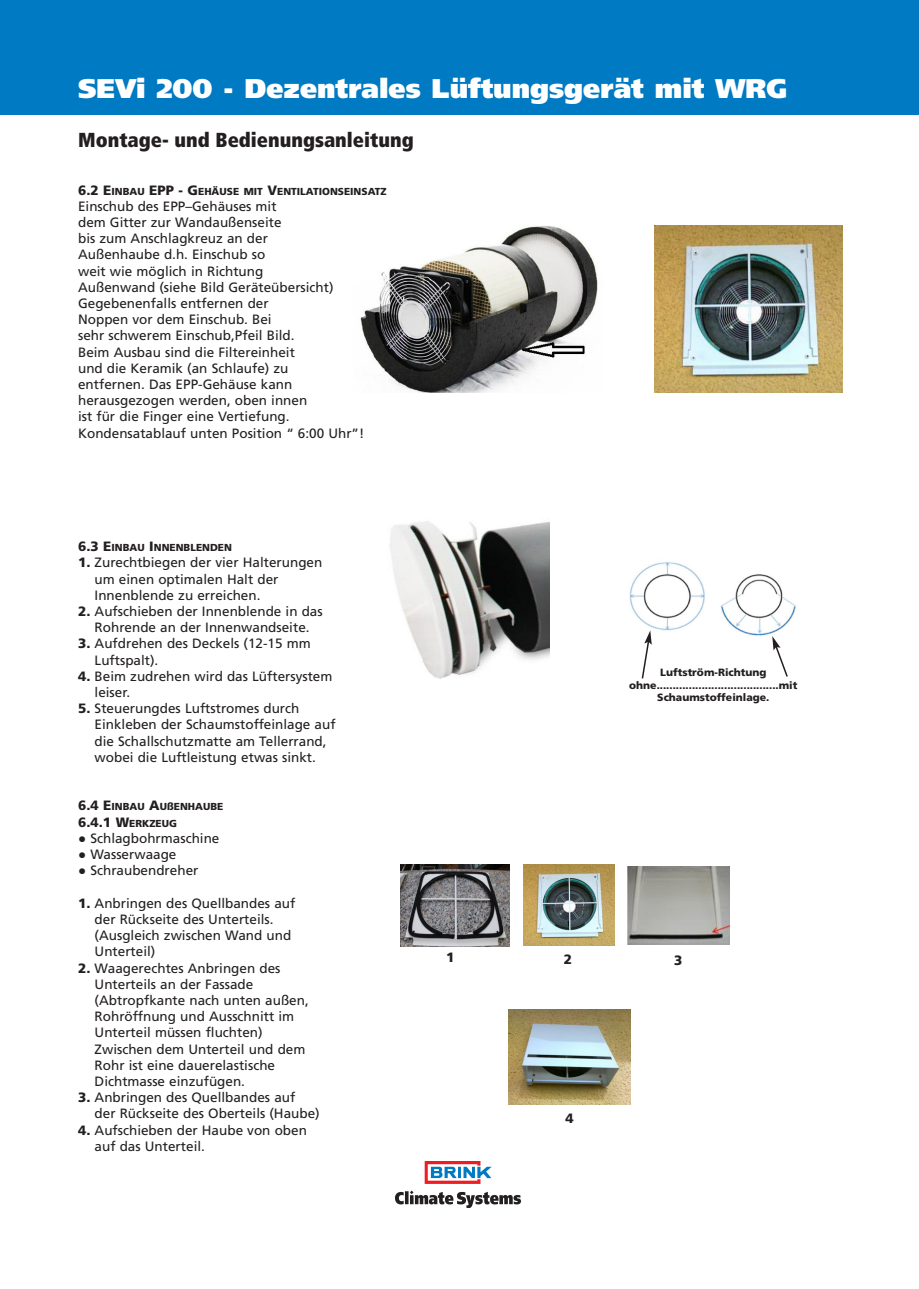
<style>
.page{position:relative;width:919px;height:1289px;background:#fff}
.page>*{position:absolute;margin:0;border:0;box-sizing:border-box;transform-origin:0 0}
.t1{font:900 27px "Frutiger LT";color:#fff}
.t2{font:900 condensed 20.25px "Frutiger LT";color:#231f20}
.t3{font:13.5px/16.2px "Frutiger LT";color:#231f20}
.t4{font:900 13.5px "Frutiger LT";color:#231f20}
.t5{font:900 10.5px/12.6px "Frutiger LT";color:#231f20;text-align:center}
.t6{font:900 10.2px/16.2px "Frutiger LT";color:#231f20}
.s1{font-size:13.5px}
.s2{font-weight:900}
.s3{font-family:"Arial"}
</style>
<div class="page">
<div style="left:0;top:0;width:918px;height:115px;background:#007ac2"></div>
<img style="left:395px;top:1161px;width:125px;height:46px">
<img style="left:360px;top:225px;width:238px;height:168px">
<img style="left:654px;top:225px;width:188px;height:168px">
<img style="left:390px;top:521px;width:160px;height:158px">
<img style="left:629px;top:562px;width:168px;height:74px">
<svg style="left:640px;top:630px;width:11px;height:49px"></svg>
<svg style="left:772px;top:636px;width:16px;height:41px"></svg>
<img style="left:400px;top:864px;width:109px;height:82px">
<img style="left:523px;top:864px;width:91px;height:81px">
<img style="left:627px;top:866px;width:102px;height:78px">
<img style="left:508px;top:1009px;width:122px;height:95px">
<h1 class="t1" style="left:78px;top:72px;width:710px">SEVi 200 - Dezentrales Lüftungsgerät mit WRG</h1>
<h2 class="t2" style="left:78px;top:127px;width:337px">Montage- und Bedienungsanleitung</h2>
<p class="t6" style="left:78px;top:183px;width:310px"><span class="s1">6.2 E</span>INBAU <span class="s1">EPP - G</span>EHÄUSE MIT <span class="s1">V</span>ENTILATIONSEINSATZ</p>
<p class="t3" style="left:78px;top:198px;width:288px">Einschub des EPP–Gehäuses mit<br>dem Gitter zur Wandaußenseite<br>bis zum Anschlagkreuz an der<br>Außenhaube d.h. Einschub so<br>weit wie möglich in Richtung<br>Außenwand (siehe Bild Geräteübersicht)<br>Gegebenenfalls entfernen der<br>Noppen vor dem Einschub. Bei<br>sehr schwerem Einschub,Pfeil Bild.<br>Beim Ausbau sind die Filtereinheit<br>und die Keramik (an Schlaufe) zu<br>entfernen. Das EPP-Gehäuse kann herausgezogen werden, oben innen<br>ist für die Finger eine Vertiefung.<br>Kondensatablauf unten Position “ 6:00 Uhr”!</p>
<p class="t6" style="left:78px;top:539px;width:155px"><span class="s1">6.3 E</span>INBAU <span class="s1">I</span>NNENBLENDEN</p>
<p class="t3" style="left:95px;top:554px;width:229px;text-indent:-17px"><span class="s2">1.</span> Zurechtbiegen der vier Halterungen um einen optimalen Halt der<br>Innenblende zu erreichen.</p>
<p class="t3" style="left:78px;top:603px;width:246px;text-align:center"><span class="s2">2.</span> Aufschieben der Innenblende in das<br>Rohrende an der Innenwandseite.</p>
<p class="t3" style="left:95px;top:635px;width:218px;text-indent:-17px"><span class="s2">3.</span> Aufdrehen des Deckels (12-15 mm<br>Luftspalt).</p>
<p class="t3" style="left:95px;top:668px;width:239px;text-indent:-17px"><span class="s2">4.</span> Beim zudrehen wird das Lüftersystem leiser.</p>
<p class="t3" style="left:95px;top:700px;width:242px;text-indent:-17px"><span class="s2">5.</span> Steuerungdes Luftstromes durch Einkleben der Schaumstoffeinlage auf die Schallschutzmatte am Tellerrand, wobei die Luftleistung etwas sinkt.</p>
<p class="t6" style="left:78px;top:798px;width:147px"><span class="s1">6.4 E</span>INBAU <span class="s1">A</span>UßENHAUBE<br><span class="s1">6.4.1 W</span>ERKZEUG</p>
<p class="t3" style="left:78px;top:830px;width:143px"><span class="s3">●</span> Schlagbohrmaschine</p>
<p class="t3" style="left:78px;top:846px;width:100px"><span class="s3">●</span> Wasserwaage</p>
<p class="t3" style="left:78px;top:862px;width:122px"><span class="s3">●</span> Schraubendreher</p>
<p class="t3" style="left:95px;top:895px;width:202px;text-indent:-17px"><span class="s2">1.</span> Anbringen des Quellbandes auf der Rückseite des Unterteils. (Ausgleich zwischen Wand und<br>Unterteil)</p>
<p class="t3" style="left:95px;top:959px;width:216px;text-indent:-17px"><span class="s2">2.</span> Waagerechtes Anbringen des<br>Unterteils an der Fassade (Abtropfkante nach unten außen,<br>Rohröffnung und Ausschnitt im<br>Unterteil müssen fluchten)<br>Zwischen dem Unterteil und dem<br>Rohr ist eine dauerelastische<br>Dichtmasse einzufügen.</p>
<p class="t3" style="left:95px;top:1089px;width:227px;text-indent:-17px"><span class="s2">3.</span> Anbringen des Quellbandes auf der Rückseite des Oberteils (Haube)</p>
<p class="t3" style="left:95px;top:1121px;width:214px;text-indent:-17px"><span class="s2">4.</span> Aufschieben der Haube von oben auf das Unterteil.</p>
<p class="t5" style="left:629px;top:666px;width:170px">Luftström-Richtung ohne......................................mit<br>Schaumstoffeinlage.</p>
<p class="t4" style="left:446px;top:949px;width:10px">1</p>
<p class="t4" style="left:564px;top:951px;width:10px">2</p>
<p class="t4" style="left:674px;top:951px;width:10px">3</p>
<p class="t4" style="left:565px;top:1109px;width:10px">4</p>
</div>
